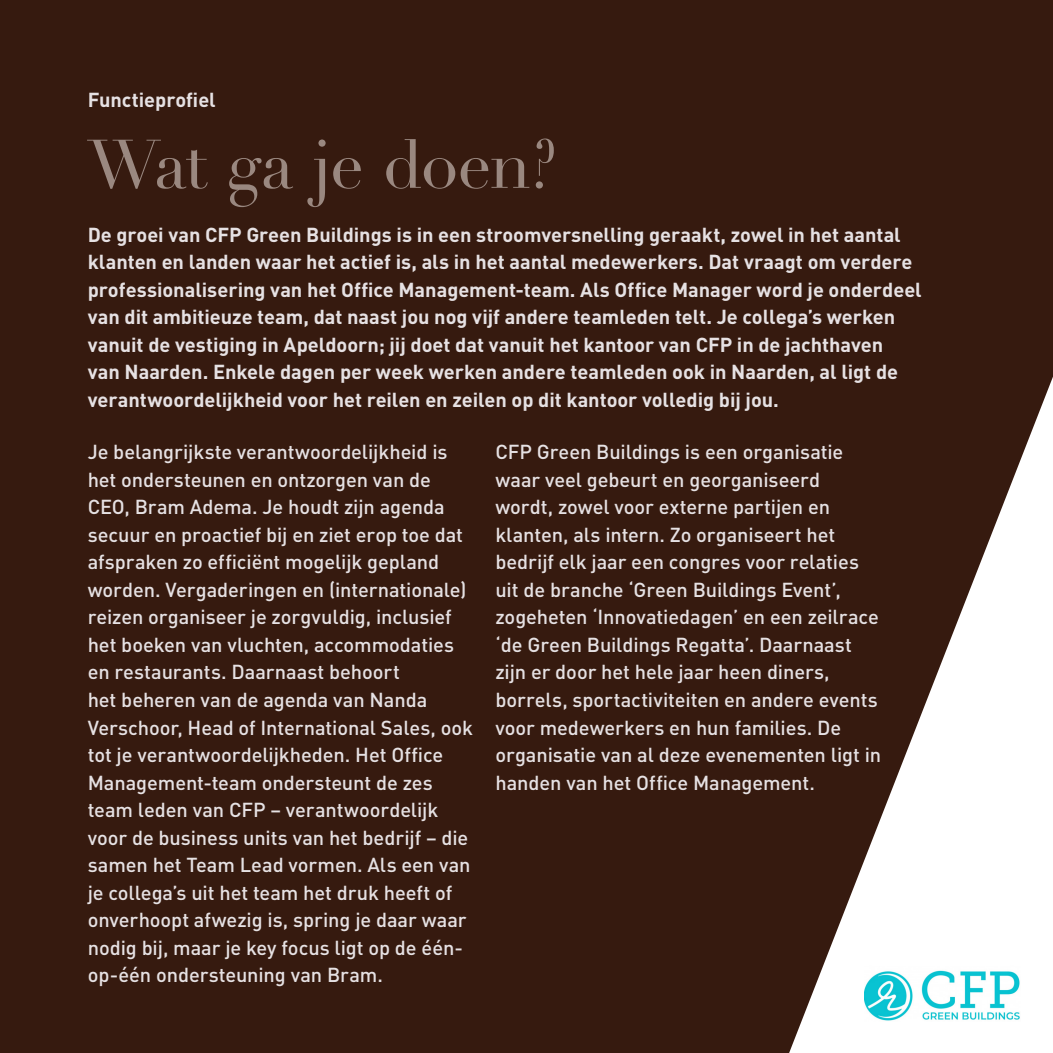
<style>
.page{position:relative;width:1053px;height:1053px;background:#fff}
.page>*{position:absolute;margin:0;border:0;box-sizing:border-box;transform-origin:0 0}
.t1{font:67.5px "Didot";letter-spacing:-.025em;color:#9a8880}
.t2{font:500 20px/27.5px "DIN Pro";letter-spacing:-.005em;color:#e6e1e3}
.t3{font:700 20px/27.5px "DIN Pro";letter-spacing:-.005em;color:#e6e1e3}
</style>
<div class="page">
<div style="left:0;top:0;width:1052px;height:1052px;background:#361a0f"></div>
<svg style="left:789px;top:379px;width:263px;height:673px"></svg>
<img style="left:864px;top:961px;width:156px;height:64px">
<p class="t3" style="left:88px;top:85px;width:129px">Functieprofiel</p>
<p class="t1" style="left:88px;top:124px;width:471px">Wat ga je doen?</p>
<p class="t3" style="left:88px;top:220px;width:835px">De groei van CFP Green Buildings is in een stroomversnelling geraakt, zowel in het aantal klanten en landen waar het actief is, als in het aantal medewerkers. Dat vraagt om verdere professionalisering van het Office Management-team. Als Office Manager word je onderdeel van dit ambitieuze team, dat naast jou nog vijf andere teamleden telt. Je collega’s werken vanuit de vestiging in Apeldoorn; jij doet dat vanuit het kantoor van CFP in de jachthaven<br>van Naarden. Enkele dagen per week werken andere teamleden ook in Naarden, al ligt de verantwoordelijkheid voor het reilen en zeilen op dit kantoor volledig bij jou.</p>
<p class="t2" style="left:88px;top:437px;width:387px">Je belangrijkste verantwoordelijkheid is het ondersteunen en ontzorgen van de CEO, Bram Adema. Je houdt zijn agenda secuur en proactief bij en ziet erop toe dat afspraken zo efficiënt mogelijk gepland worden. Vergaderingen en (internationale) reizen organiseer je zorgvuldig, inclusief het boeken van vluchten, accommodaties en restaurants. Daarnaast behoort<br>het beheren van de agenda van Nanda Verschoor, Head of International Sales, ook tot je verantwoordelijkheden. Het Office Management-team ondersteunt de zes team leden van CFP – verantwoordelijk voor de business units van het bedrijf – die samen het Team Lead vormen. Als een van je collega’s uit het team het druk heeft of onverhoopt afwezig is, spring je daar waar nodig bij, maar je key focus ligt op de één&shy;op-één ondersteuning van Bram.</p>
<p class="t2" style="left:495px;top:437px;width:387px">CFP Green Buildings is een organisatie waar veel gebeurt en georganiseerd wordt, zowel voor externe partijen en klanten, als intern. Zo organiseert het bedrijf elk jaar een congres voor relaties uit de branche ‘Green Buildings Event’, zogeheten ‘Innovatiedagen’ en een zeilrace ‘de Green Buildings Regatta’. Daarnaast zijn er door het hele jaar heen diners, borrels, sportactiviteiten en andere events voor medewerkers en hun families. De organisatie van al deze evenementen ligt in handen van het Office Management.</p>
</div>
